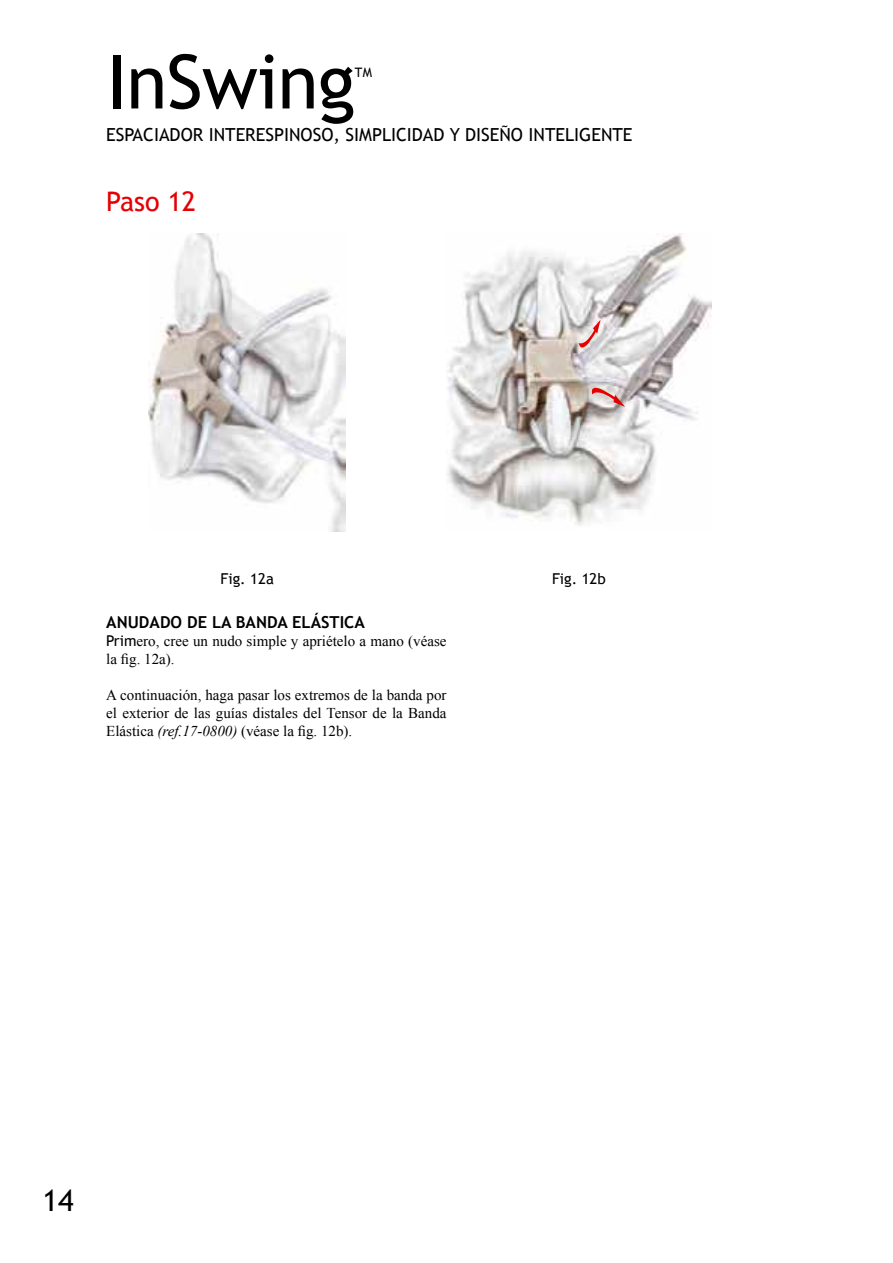
<style>
.page{position:relative;width:893px;height:1263px;background:#fff}
.page>*{position:absolute;margin:0;border:0;box-sizing:border-box;transform-origin:0 0}
.t1{font:75px "Trebuchet MS";letter-spacing:-.01em;color:#000}
.t2{font:30px "Trebuchet MS";color:#000}
._0_Pasos{font:27px "Trebuchet MS";color:#e50003}
.t3{font:18px "Trebuchet MS";color:#000}
._02_2_subtitulos{font:700 16.5px "Trebuchet MS";color:#000}
._03_1_Cuerpo_de_text{font:15px/18px "Times New Roman";color:#000}
._04_1_Titulo_pie_fot{font:15px "Trebuchet MS";color:#000}
.t4{font:13.05px "Trebuchet MS";color:#000}
.s1{font-family:"Trebuchet MS"}
.s2{font-style:italic}
</style>
<div class="page">
<img style="left:149px;top:234px;width:197px;height:297px">
<img style="left:446px;top:234px;width:265px;height:291px">
<svg style="left:592px;top:382px;width:33px;height:25px"></svg>
<svg style="left:578px;top:320px;width:22px;height:32px"></svg>
<h1 class="t1" style="left:106px;top:38px;width:251px">InSwing</h1>
<p class="t4" style="left:355px;top:65px;width:19px">TM</p>
<p class="t3" style="left:106px;top:124px;width:528px">ESPACIADOR INTERESPINOSO, SIMPLICIDAD Y DISEÑO INTELIGENTE</p>
<p class="_0_Pasos" style="left:106px;top:186px;width:91px">Paso 12</p>
<p class="_04_1_Titulo_pie_fot" style="left:221px;top:570px;width:55px">Fig. 12a</p>
<p class="_04_1_Titulo_pie_fot" style="left:552px;top:570px;width:55px">Fig. 12b</p>
<p class="_02_2_subtitulos" style="left:106px;top:611px;width:260px">ANUDADO DE LA BANDA ELÁSTICA</p>
<p class="_03_1_Cuerpo_de_text" style="left:106px;top:631px;width:342px"><span class="s1">Prim</span>ero, cree un nudo simple y apriételo a mano (véase la fig. 12a).</p>
<p class="_03_1_Cuerpo_de_text" style="left:106px;top:685px;width:342px;text-align:justify">A continuación, haga pasar los extremos de la banda por el exterior de las guías distales del Tensor de la Banda Elástica <span class="s2">(ref.17-0800)</span> (véase la fig. 12b).</p>
<h2 class="t2" style="left:43px;top:1182px;width:33px">14</h2>
</div>
